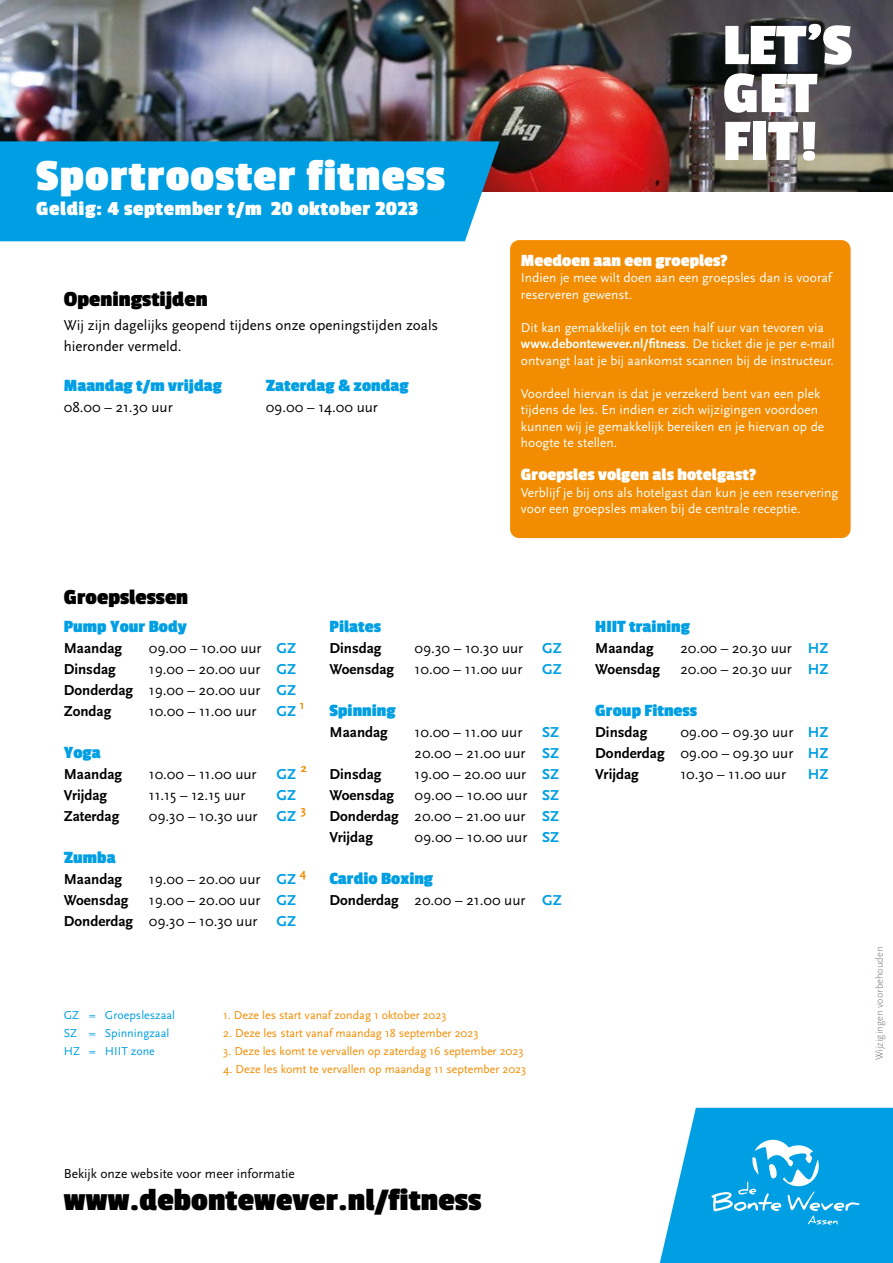
<style>
.page{position:relative;width:893px;height:1263px;background:#fff}
.page>*{position:absolute;margin:0;border:0;box-sizing:border-box;transform-origin:0 0}
.t1{font:700 61.5px/48px "Passion One";color:#fff}
.t2{font:700 46.5px "Passion One";letter-spacing:.025em;color:#fff}
.t3{font:700 33px "Passion One";color:#000}
.t4{font:700 22.5px "Passion One";color:#000}
.t5{font:700 21px "Passion One";letter-spacing:.025em;color:#fff}
.t6{font:700 18px "Passion One";color:#009fe3}
.t7{font:700 18px "Passion One";color:#fff}
.t8{font:15px/21px "Scala Sans OT";color:#000;text-align:justify}
.t9{font:700 15px "Scala Sans OT";color:#000}
.t10{font:700 15px "Scala Sans OT";color:#009fe3}
.t11{font:13.5px/16.5px "Scala Sans OT";color:#fff}
.t12{font:13.5px "Scala Sans OT";color:#000}
.t13{font:700 12.3px "Scala Sans OT";color:#f28c00}
.t14{font:12px "Scala Sans OT";color:#f28c00}
.t15{font:12px/18px "Scala Sans OT";color:#009fe3}
.t16{font:300 10.5px "Scala Sans OT";color:#73797c}
.s1{font-weight:700}
.s2{font-weight:700;color:#009fe3}
</style>
<div class="page">
<img style="left:0;top:0;width:893px;height:191px">
<svg style="left:660px;top:1108px;width:233px;height:155px"></svg>
<div style="left:0;top:141px;width:500px;height:100px;background:#009fe3"></div>
<div style="left:511px;top:241px;width:339px;height:296px;background:#f28c00;border-radius:9px"></div>
<div style="left:510px;top:240px;width:340px;height:298px;border:1px solid #f28c00;border-radius:9px"></div>
<h2 class="t2" style="left:36px;top:151px;width:410px">Sportrooster fitness</h2>
<h3 class="t5" style="left:36px;top:198px;width:383px">Geldig: 4 september t/m 20 oktober 2023</h3>
<h3 class="t4" style="left:64px;top:287px;width:145px">Openingstijden</h3>
<p class="t8" style="left:64px;top:315px;width:376px">Wij zijn dagelijks geopend tijdens onze openingstijden zoals hieronder vermeld.</p>
<p class="t6" style="left:64px;top:376px;width:160px">Maandag t/m vrijdag</p>
<p class="t8" style="left:64px;top:397px;width:110px">08.00 – 21.30 uur</p>
<p class="t6" style="left:266px;top:376px;width:144px">Zaterdag &amp; zondag</p>
<p class="t8" style="left:266px;top:397px;width:114px">09.00 – 14.00 uur</p>
<h1 class="t1" style="left:723px;top:20px;width:131px">LET’S<br>GET<br>FIT!</h1>
<p class="t7" style="left:521px;top:251px;width:208px">Meedoen aan een groeples?</p>
<p class="t11" style="left:521px;top:270px;width:312px">Indien je mee wilt doen aan een groepsles dan is vooraf reserveren gewenst.</p>
<p class="t11" style="left:521px;top:320px;width:315px">Dit kan gemakkelijk en tot een half uur van tevoren via <span class="s1">www.debontewever.nl/fitness</span>. De ticket die je per e-mail ontvangt laat je bij aankomst scannen bij de instructeur.</p>
<p class="t11" style="left:521px;top:385px;width:305px">Voordeel hiervan is dat je verzekerd bent van een plek tijdens de les. En indien er zich wijzigingen voordoen kunnen wij je gemakkelijk bereiken en je hiervan op de hoogte te stellen.</p>
<p class="t7" style="left:521px;top:465px;width:237px">Groepsles volgen als hotelgast?</p>
<p class="t11" style="left:521px;top:485px;width:319px">Verblijf je bij ons als hotelgast dan kun je een reservering voor een groepsles maken bij de centrale receptie.</p>
<h3 class="t4" style="left:64px;top:585px;width:126px">Groepslessen</h3>
<p class="t6" style="left:64px;top:617px;width:125px">Pump Your Body</p>
<p class="t9" style="left:64px;top:639px;width:60px">Maandag</p>
<p class="t8" style="left:149px;top:637px;width:149px">09.00 – 10.00 uur <span class="s2">GZ</span></p>
<p class="t9" style="left:64px;top:660px;width:53px">Dinsdag</p>
<p class="t8" style="left:64px;top:658px;width:234px;text-indent:85px">19.00 – 20.00 uur <span class="s2">GZ </span><span class="s1">Donderdag</span> 19.00 – 20.00 uur <span class="s2">GZ </span><span class="s1">Zondag</span></p>
<p class="t8" style="left:149px;top:700px;width:109px">10.00 – 11.00 uur</p>
<p class="t10" style="left:276px;top:702px;width:21px">GZ</p>
<p class="t13" style="left:300px;top:698px;width:6px">1</p>
<p class="t6" style="left:64px;top:743px;width:39px">Yoga</p>
<p class="t9" style="left:64px;top:765px;width:60px">Maandag</p>
<p class="t8" style="left:149px;top:763px;width:109px">10.00 – 11.00 uur</p>
<p class="t10" style="left:276px;top:765px;width:21px">GZ</p>
<p class="t13" style="left:301px;top:761px;width:8px">2</p>
<p class="t9" style="left:64px;top:786px;width:45px">Vrijdag</p>
<p class="t8" style="left:149px;top:784px;width:98px">11.15 – 12.15 uur</p>
<p class="t10" style="left:276px;top:786px;width:21px">GZ</p>
<p class="t9" style="left:64px;top:807px;width:57px">Zaterdag</p>
<p class="t8" style="left:149px;top:805px;width:110px">09.30 – 10.30 uur</p>
<p class="t10" style="left:276px;top:807px;width:21px">GZ</p>
<p class="t13" style="left:301px;top:803px;width:7px">3</p>
<p class="t6" style="left:64px;top:848px;width:53px">Zumba</p>
<p class="t9" style="left:64px;top:870px;width:60px">Maandag</p>
<p class="t8" style="left:149px;top:868px;width:149px">19.00 – 20.00 uur <span class="s2">GZ</span></p>
<p class="t13" style="left:300px;top:866px;width:8px">4</p>
<p class="t9" style="left:64px;top:891px;width:66px">Woensdag</p>
<p class="t8" style="left:64px;top:889px;width:234px;text-indent:85px">19.00 – 20.00 uur <span class="s2">GZ<br></span><span class="s1">Donderdag</span> 09.30 – 10.30 uur</p>
<p class="t10" style="left:276px;top:912px;width:21px">GZ</p>
<p class="t6" style="left:330px;top:617px;width:53px">Pilates</p>
<p class="t9" style="left:330px;top:639px;width:53px">Dinsdag</p>
<p class="t8" style="left:415px;top:637px;width:110px">09.30 – 10.30 uur</p>
<p class="t10" style="left:542px;top:639px;width:21px">GZ</p>
<p class="t9" style="left:330px;top:660px;width:66px">Woensdag</p>
<p class="t8" style="left:415px;top:658px;width:109px">10.00 – 11.00 uur</p>
<p class="t10" style="left:542px;top:660px;width:21px">GZ</p>
<p class="t6" style="left:330px;top:701px;width:68px">Spinning</p>
<p class="t9" style="left:330px;top:723px;width:60px">Maandag</p>
<p class="t8" style="left:415px;top:721px;width:109px">10.00 – 11.00 uur</p>
<p class="t8" style="left:415px;top:721px;width:146px;text-align:right"><span class="s2">SZ<br></span>20.00 – 21.00 uur <span class="s2">SZ</span></p>
<p class="t9" style="left:330px;top:765px;width:53px">Dinsdag</p>
<p class="t8" style="left:415px;top:763px;width:146px">19.00 – 20.00 uur <span class="s2">SZ</span></p>
<p class="t9" style="left:330px;top:786px;width:66px">Woensdag</p>
<p class="t8" style="left:330px;top:784px;width:231px;text-indent:85px">09.00 – 10.00 uur <span class="s2">SZ </span><span class="s1">Donderdag</span> 20.00 – 21.00 uur <span class="s2">SZ </span><span class="s1">Vrijdag</span></p>
<p class="t8" style="left:415px;top:826px;width:146px">09.00 – 10.00 uur <span class="s2">SZ</span></p>
<p class="t6" style="left:330px;top:869px;width:105px">Cardio Boxing</p>
<p class="t8" style="left:330px;top:889px;width:234px"><span class="s1">Donderdag</span> 20.00 – 21.00 uur <span class="s2">GZ</span></p>
<p class="t15" style="left:64px;top:1006px;width:113px">GZ = Groepsleszaal<br>SZ = Spinningzaal<br>HZ = HIIT zone</p>
<p class="t14" style="left:223px;top:1009px;width:225px">1. Deze les start vanaf zondag 1 oktober 2023</p>
<p class="t14" style="left:223px;top:1027px;width:257px">2. Deze les start vanaf maandag 18 september 2023</p>
<p class="t14" style="left:223px;top:1045px;width:302px">3. Deze les komt te vervallen op zaterdag 16 september 2023</p>
<p class="t14" style="left:223px;top:1063px;width:305px">4. Deze les komt te vervallen op maandag 11 september 2023</p>
<p class="t6" style="left:595px;top:617px;width:96px">HIIT training</p>
<p class="t9" style="left:595px;top:639px;width:60px">Maandag</p>
<p class="t8" style="left:680px;top:637px;width:150px">20.00 – 20.30 uur <span class="s2">HZ</span></p>
<p class="t9" style="left:595px;top:660px;width:66px">Woensdag</p>
<p class="t8" style="left:680px;top:658px;width:150px">20.00 – 20.30 uur <span class="s2">HZ</span></p>
<p class="t6" style="left:595px;top:701px;width:103px">Group Fitness</p>
<p class="t9" style="left:595px;top:723px;width:53px">Dinsdag</p>
<p class="t8" style="left:595px;top:721px;width:235px;text-indent:85px">09.00 – 09.30 uur <span class="s2">HZ </span><span class="s1">Donderdag</span> 09.00 – 09.30 uur <span class="s2">HZ </span><span class="s1">Vrijdag</span></p>
<p class="t8" style="left:680px;top:763px;width:107px">10.30 – 11.00 uur</p>
<p class="t10" style="left:808px;top:765px;width:22px">HZ</p>
<p class="t16" style="left:874px;top:1060px;width:115px;rotate:-90deg">Wijzigingen voorbehouden</p>
<p class="t12" style="left:64px;top:1166px;width:233px">Bekijk onze website voor meer informatie</p>
<h3 class="t3" style="left:64px;top:1182px;width:419px">www.debontewever.nl/fitness</h3>
</div>
